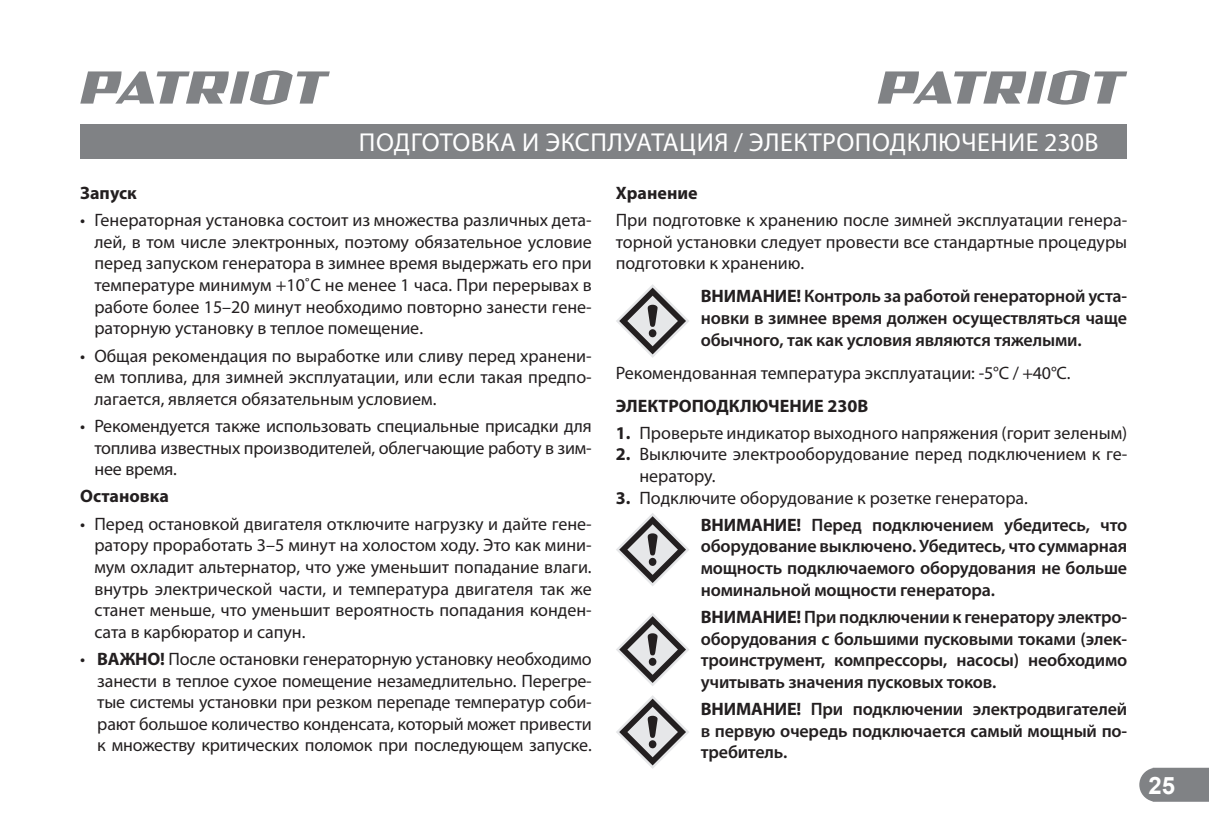
<style>
.page{position:relative;width:1209px;height:831px;background:#fff}
.page>*{position:absolute;margin:0;border:0;box-sizing:border-box;transform-origin:0 0}
.t1{font:26px "Myriad Pro";letter-spacing:.02em;color:#fff}
.t2{font:700 24px "Arial";color:#fff}
.t3{font:18px/21.6px "Myriad Pro";color:#231f20;text-align:justify}
.t4{font:600 18px/21.6px "Myriad Pro";letter-spacing:-.01em;color:#231f20;text-align:justify}
.t5{font:700 18px "Myriad Pro";color:#231f20}
.s1{font-weight:700}
.s2{font-weight:600}
</style>
<div class="page">
<svg style="left:1139px;top:768px;width:70px;height:34px;background:#87898c"></svg>
<svg style="left:877px;top:70px;width:250px;height:35px"></svg>
<svg style="left:80px;top:70px;width:250px;height:35px"></svg>
<div style="left:80px;top:124px;width:1047px;height:34px;background:#808285"></div>
<svg style="left:616px;top:695px;width:73px;height:74px"></svg>
<svg style="left:616px;top:284px;width:73px;height:74px"></svg>
<svg style="left:616px;top:513px;width:73px;height:73px"></svg>
<svg style="left:616px;top:613px;width:73px;height:73px"></svg>
<h1 class="t1" style="left:359px;top:126px;width:741px">ПОДГОТОВКА И ЭКСПЛУАТАЦИЯ / ЭЛЕКТРОПОДКЛЮЧЕНИЕ 230В</h1>
<p class="t5" style="left:80px;top:181px;width:58px">Запуск</p>
<p class="t3" style="left:94px;top:209px;width:499px;text-indent:-14px">• Генераторная установка состоит из множества различных дета&shy;лей, в том числе электронных, поэтому обязательное условие перед запуском генератора в зимнее время выдержать его при температуре минимум +10˚С не менее 1 часа. При перерывах в работе более 15–20 минут необходимо повторно занести гене&shy;раторную установку в теплое помещение.</p>
<p class="t3" style="left:94px;top:344px;width:499px;text-indent:-14px">• Общая рекомендация по выработке или сливу перед хранени&shy;ем топлива, для зимней эксплуатации, или если такая предпо&shy;лагается, является обязательным условием.</p>
<p class="t3" style="left:94px;top:415px;width:499px;text-indent:-14px">• Рекомендуется также использовать специальные присадки для топлива известных производителей, облегчающие работу в зим&shy;нее время.</p>
<p class="t5" style="left:80px;top:485px;width:90px">Остановка</p>
<p class="t3" style="left:94px;top:513px;width:499px;text-indent:-14px">• Перед остановкой двигателя отключите нагрузку и дайте гене&shy;ратору проработать 3–5 минут на холостом ходу. Это как мини&shy;мум охладит альтернатор, что уже уменьшит попадание влаги. внутрь электрической части, и температура двигателя так же станет меньше, что уменьшит вероятность попадания конден&shy;сата в карбюратор и сапун.</p>
<p class="t3" style="left:97px;top:648px;width:496px;text-indent:-17px">• <span class="s1">ВАЖНО!</span> После остановки генераторную установку необходимо занести в теплое сухое помещение незамедлительно. Перегре&shy;тые системы установки при резком перепаде температур соби&shy;рают большое количество конденсата, который может привести к множеству критических поломок при последующем запуске.</p>
<p class="t5" style="left:616px;top:181px;width:83px">Хранение</p>
<p class="t3" style="left:616px;top:209px;width:513px">При подготовке к хранению после зимней эксплуатации генера&shy;торной установки следует провести все стандартные процедуры подготовки к хранению.</p>
<p class="t4" style="left:701px;top:285px;width:428px"><span class="s1">ВНИМАНИЕ!</span> Контроль за работой генераторной уста&shy;новки в зимнее время должен осуществляться чаще обычного, так как условия являются тяжелыми.</p>
<p class="t3" style="left:616px;top:361px;width:456px">Рекомендованная температура эксплуатации: -5°C / +40°C.</p>
<p class="t5" style="left:616px;top:394px;width:254px">ЭЛЕКТРОПОДКЛЮЧЕНИЕ 230В</p>
<p class="t3" style="left:616px;top:422px;width:513px"><span class="s1">1.</span> Проверьте индикатор выходного напряжения (горит зеленым)</p>
<p class="t3" style="left:639px;top:443px;width:489px;text-indent:-24px"><span class="s1">2.</span> Выключите электрооборудование перед подключением к ге&shy;нератору.</p>
<p class="t3" style="left:701px;top:484px;width:428px;line-height:27.2px;text-indent:-85px"><span class="s1">3.</span> Подключите оборудование к розетке генератора.<br><span class="s1">ВНИМАНИЕ!</span> <span class="s2">Перед подключением убедитесь, что</span></p>
<p class="t4" style="left:701px;top:535px;width:428px">оборудование выключено. Убедитесь, что суммарная мощность подключаемого оборудования не больше номинальной мощности генератора.</p>
<p class="t4" style="left:701px;top:606px;width:428px"><span class="s1">ВНИМАНИЕ!</span> При подключении к генератору электро&shy;оборудования с большими пусковыми токами (элек&shy;троинструмент, компрессоры, насосы) необходимо учитывать значения пусковых токов.</p>
<p class="t4" style="left:701px;top:698px;width:428px"><span class="s1">ВНИМАНИЕ!</span> При подключении электродвигателей в первую очередь подключается самый мощный по&shy;требитель.</p>
<h2 class="t2" style="left:1148px;top:768px;width:28px">25</h2>
</div>
